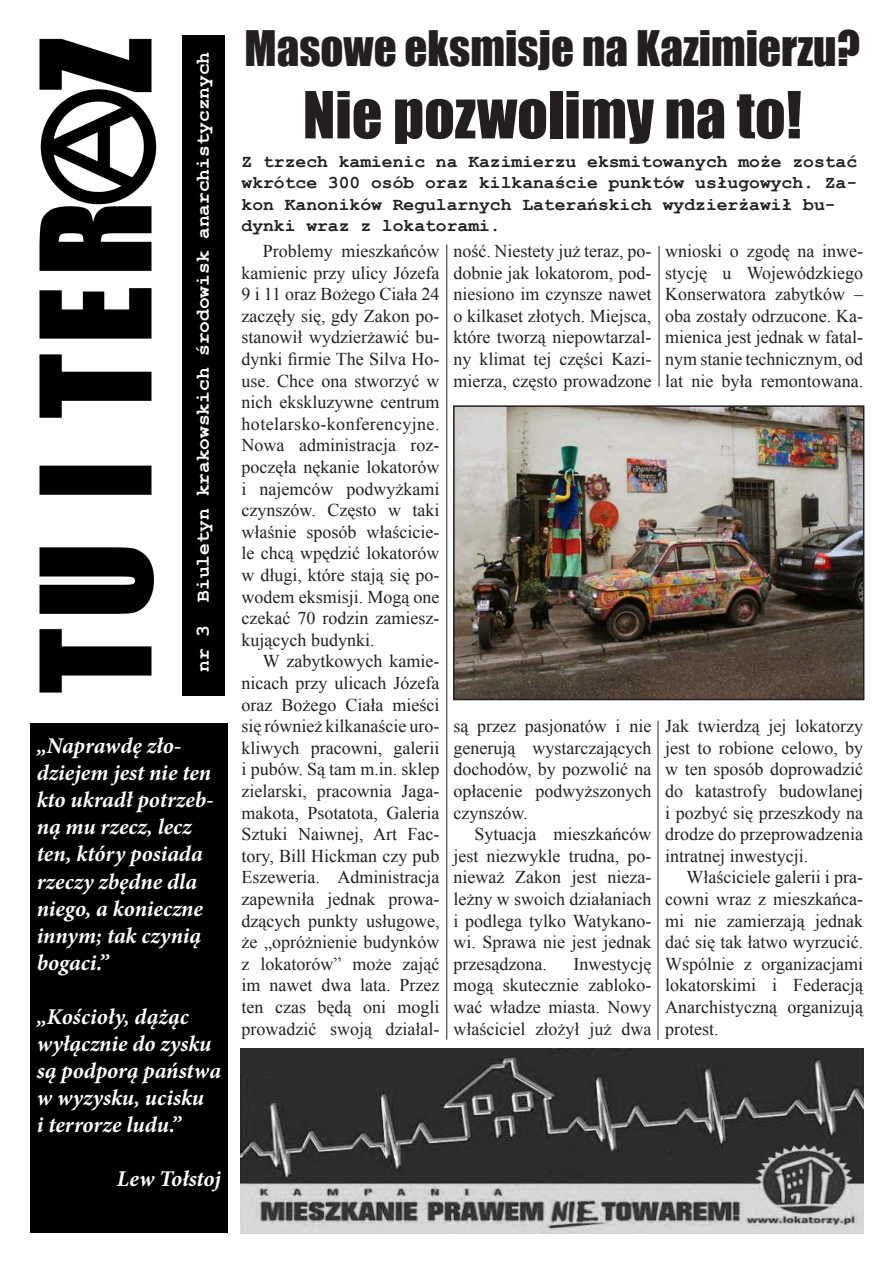
<style>
.page{position:relative;width:893px;height:1263px;background:#fff}
.page>*{position:absolute;margin:0;border:0;box-sizing:border-box;transform-origin:0 0}
.t1{font:60px "Impact";color:#231f20}
.t2{font:45px "Impact";color:#231f20}
.t3{font:italic 700 22.5px/27px "Minion Pro";color:#fff}
.t4{font:700 19.5px "Courier New";color:#fff}
.t5{font:18px/21.6px "Times New Roman";color:#231f20;text-align:justify}
.t6{font:700 18px/21.6px "Courier New";color:#231f20}
</style>
<div class="page">
<img style="left:456px;top:408px;width:405px;height:289px">
<div style="left:453px;top:405px;width:411px;height:295px;border:2px solid #231f20"></div>
<img style="left:39px;top:38px;width:155px;height:658px">
<div style="left:182px;top:35px;width:42px;height:660px;background:#000"></div>
<div style="left:30px;top:724px;width:198px;height:509px;background:#000"></div>
<hr style="left:446px;top:244px;width:1px;height:796px;background:#231f20">
<hr style="left:658px;top:721px;width:1px;height:319px;background:#231f20">
<hr style="left:659px;top:246px;width:1px;height:141px;background:#231f20">
<img style="left:241px;top:1049px;width:622px;height:184px">
<p class="t4" style="left:191px;top:672px;width:622px;rotate:-90deg">nr 3 Biuletyn krakowskich środowisk anarchistycznych</p>
<p class="t3" style="left:37px;top:732px;width:178px">„Naprawdę zło&shy;dziejem jest nie ten kto ukradł potrzeb&shy;ną mu rzecz, lecz ten, który posiada rzeczy zbędne dla niego, a konieczne innym; tak czynią bogaci.”</p>
<p class="t3" style="left:37px;top:1002px;width:186px">„Kościoły, dążąc wyłącznie do zysku są podporą państwa w wyzysku, ucisku<br>i terrorze ludu.”</p>
<p class="t3" style="left:117px;top:1164px;width:106px">Lew Tołstoj</p>
<p class="t2" style="left:244px;top:14px;width:617px">Masowe eksmisje na Kazimierzu?</p>
<p class="t1" style="left:303px;top:68px;width:500px">Nie pozwolimy na to!</p>
<p class="t6" style="left:242px;top:150px;width:617px">Z trzech kamienic na Kazimierzu eksmitowanych może zostać wkrótce 300 osób oraz kilkanaście punktów usługowych. Za&shy;kon Kanoników Regularnych Laterańskich wydzierżawił bu&shy;dynki wraz z lokatorami.</p>
<p class="t5" style="left:242px;top:240px;width:200px;text-indent:21px">Problemy mieszkańców kamienic przy ulicy Józefa 9 i 11 oraz Bożego Ciała 24 zaczęły się, gdy Zakon po&shy;stanowił wydzierżawić bu&shy;dynki firmie The Silva Ho&shy;use. Chce ona stworzyć w nich ekskluzywne centrum hotelarsko-konferencyjne.<br>Nowa administracja roz&shy;poczęła nękanie lokatorów i najemców podwyżkami czynszów. Często w taki właśnie sposób właścicie&shy;le chcą wpędzić lokatorów w długi, które stają się po&shy;wodem eksmisji. Mogą one czekać 70 rodzin zamiesz&shy;kujących budynki.</p>
<p class="t5" style="left:242px;top:650px;width:200px;text-indent:21px">W zabytkowych kamie&shy;nicach przy ulicach Józefa oraz Bożego Ciała mieści się również kilkanaście uro&shy;kliwych pracowni, galerii i pubów. Są tam m.in. sklep zielarski, pracownia Jaga&shy;makota, Psotatota, Galeria Sztuki Naiwnej, Art Fac&shy;tory, Bill Hickman czy pub Eszeweria. Administracja zapewniła jednak prowa&shy;dzących punkty usługowe, że „opróżnienie budynków z lokatorów” może zająć im nawet dwa lata. Przez ten czas będą oni mogli prowadzić swoją działal-</p>
<p class="t5" style="left:453px;top:240px;width:200px">ność. Niestety już teraz, po&shy;dobnie jak lokatorom, pod&shy;niesiono im czynsze nawet o kilkaset złotych. Miejsca, które tworzą niepowtarzal&shy;ny klimat tej części Kazi&shy;mierza, często prowadzone</p>
<p class="t5" style="left:665px;top:240px;width:200px">wnioski o zgodę na inwe&shy;stycję u Wojewódzkiego Konserwatora zabytków – oba zostały odrzucone. Ka&shy;mienica jest jednak w fatal&shy;nym stanie technicznym, od lat nie była remontowana.</p>
<p class="t5" style="left:453px;top:715px;width:200px">są przez pasjonatów i nie generują wystarczających dochodów, by pozwolić na opłacenie podwyższonych czynszów.</p>
<p class="t5" style="left:453px;top:823px;width:200px;text-indent:21px">Sytuacja mieszkańców jest niezwykle trudna, po&shy;nieważ Zakon jest nieza&shy;leżny w swoich działaniach i podlega tylko Watykano&shy;wi. Sprawa nie jest jednak przesądzona.</p>
<p class="t5" style="left:453px;top:953px;width:200px;text-indent:120px">Inwestycję mogą skutecznie zabloko&shy;wać władze miasta. Nowy właściciel złożył już dwa</p>
<p class="t5" style="left:665px;top:715px;width:200px">Jak twierdzą jej lokatorzy jest to robione celowo, by w ten sposób doprowadzić do katastrofy budowlanej i pozbyć się przeszkody na drodze do przeprowadzenia intratnej inwestycji.</p>
<p class="t5" style="left:665px;top:866px;width:200px;text-indent:21px">Właściciele galerii i pra&shy;cowni wraz z mieszkańca&shy;mi nie zamierzają jednak dać się tak łatwo wyrzucić.<br>Wspólnie z organizacjami lokatorskimi i Federacją Anarchistyczną organizują protest.</p>
</div>
